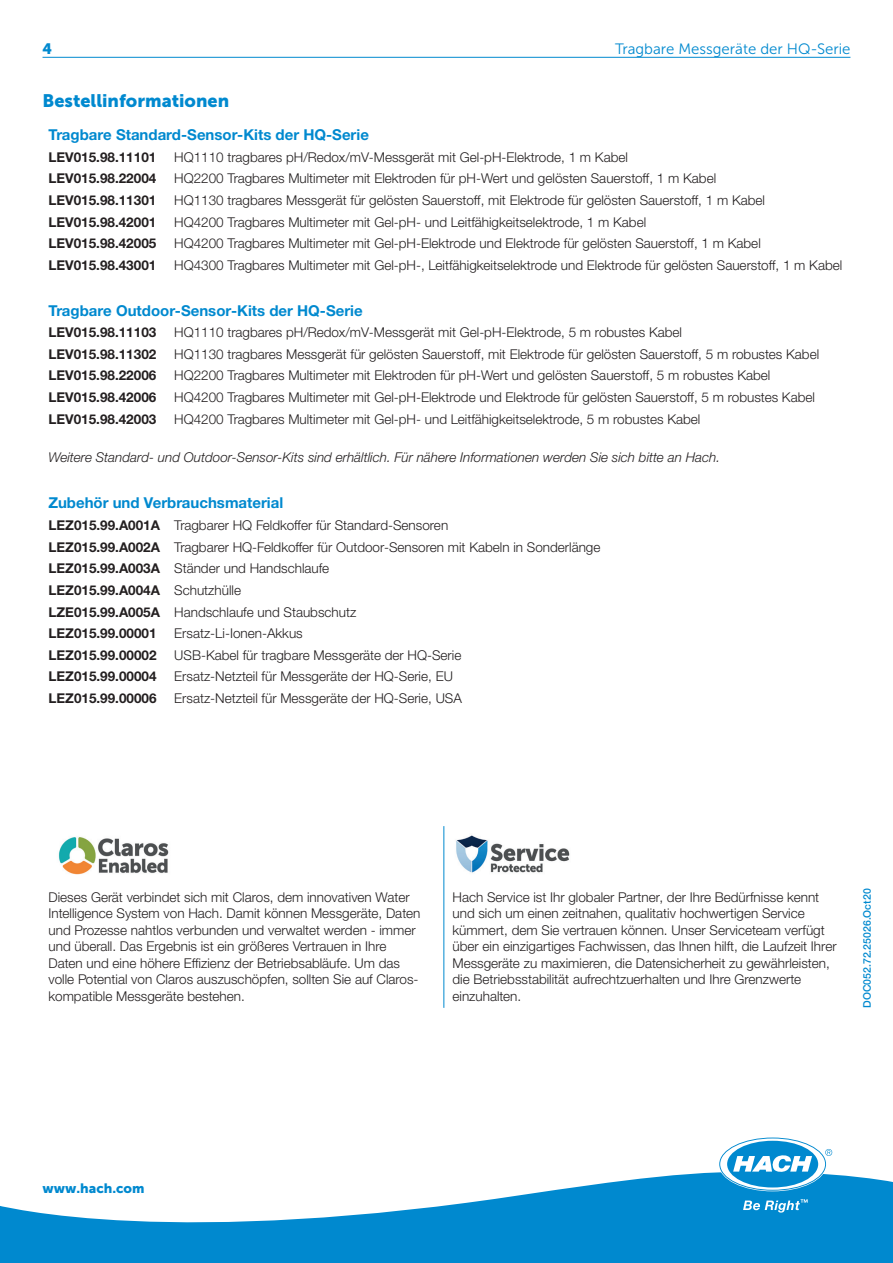
<style>
.page{position:relative;width:893px;height:1263px;background:#fff}
.page>*{position:absolute;margin:0;border:0;box-sizing:border-box;transform-origin:0 0}
.Head_2{font:18px "Museo Sans 900";color:#0089cf}
.Head_3{font:700 15px "Helvetica Neue LTW1 G";color:#0089cf}
.Head_3-2{font:15px "Museo Sans 300";color:#0089cf}
.Head_3-3{font:15px "Museo Sans 900";color:#0089cf}
.Text_1{font:300 13.5px/16.5px "Helvetica Neue LTW1 G";color:#231f20}
.Text_1_Text_1_Bold{font:700 13.5px "Helvetica Neue LTW1 G";color:#231f20}
.TableNote{font:italic 300 13.5px "Helvetica Neue LTW1 G";color:#231f20}
.Text_1_Color{font:13.5px "Museo Sans 900";color:#0089cf}
.t1{font:500 10.5px "Helvetica Neue LTW1 G";color:#0089cf}
</style>
<div class="page">
<svg style="left:0;top:1168px;width:893px;height:95px;fill:#0089cf"></svg>
<svg style="left:720px;top:1138px;width:112px;height:52px"></svg>
<svg style="left:743px;top:1199px;width:65px;height:13px"></svg>
<hr style="left:43px;top:57px;width:807px;height:1px;background:#0089cf">
<img style="left:58px;top:837px;width:111px;height:38px">
<img style="left:456px;top:835px;width:114px;height:38px">
<hr style="left:443px;top:826px;width:1px;height:182px;background:#0089cf">
<p class="Head_3-3" style="left:43px;top:40px;width:11px">4</p>
<p class="Head_3-2" style="left:615px;top:41px;width:237px">Tragbare Messgeräte der HQ-Serie</p>
<p class="Head_2" style="left:43px;top:91px;width:188px">Bestellinformationen</p>
<p class="Head_3" style="left:49px;top:125px;width:322px">Tragbare Standard-Sensor-Kits der HQ-Serie</p>
<p class="Text_1_Text_1_Bold" style="left:49px;top:149px;width:109px">LEV015.98.11101</p>
<p class="Text_1" style="left:174px;top:149px;width:455px">HQ1110 tragbares pH/Redox/mV-Messgerät mit Gel-pH-Elektrode, 1 m Kabel</p>
<p class="Text_1_Text_1_Bold" style="left:49px;top:170px;width:109px">LEV015.98.22004</p>
<p class="Text_1" style="left:174px;top:170px;width:543px">HQ2200 Tragbares Multimeter mit Elektroden für pH-Wert und gelösten Sauerstoff, 1 m Kabel</p>
<p class="Text_1_Text_1_Bold" style="left:49px;top:192px;width:109px">LEV015.98.11301</p>
<p class="Text_1" style="left:174px;top:192px;width:592px">HQ1130 tragbares Messgerät für gelösten Sauerstoff, mit Elektrode für gelösten Sauerstoff, 1 m Kabel</p>
<p class="Text_1_Text_1_Bold" style="left:49px;top:213px;width:109px">LEV015.98.42001</p>
<p class="Text_1" style="left:174px;top:213px;width:473px">HQ4200 Tragbares Multimeter mit Gel-pH- und Leitfähigkeitselektrode, 1 m Kabel</p>
<p class="Text_1_Text_1_Bold" style="left:49px;top:235px;width:109px">LEV015.98.42005</p>
<p class="Text_1" style="left:174px;top:235px;width:588px">HQ4200 Tragbares Multimeter mit Gel-pH-Elektrode und Elektrode für gelösten Sauerstoff, 1 m Kabel</p>
<p class="Text_1_Text_1_Bold" style="left:49px;top:257px;width:109px">LEV015.98.43001</p>
<p class="Text_1" style="left:174px;top:257px;width:669px">HQ4300 Tragbares Multimeter mit Gel-pH-, Leitfähigkeitselektrode und Elektrode für gelösten Sauerstoff, 1 m Kabel</p>
<p class="Head_3" style="left:49px;top:301px;width:316px">Tragbare Outdoor-Sensor-Kits der HQ-Serie</p>
<p class="Text_1_Text_1_Bold" style="left:49px;top:324px;width:109px">LEV015.98.11103</p>
<p class="Text_1" style="left:174px;top:324px;width:509px">HQ1110 tragbares pH/Redox/mV-Messgerät mit Gel-pH-Elektrode, 5 m robustes Kabel</p>
<p class="Text_1_Text_1_Bold" style="left:49px;top:346px;width:109px">LEV015.98.11302</p>
<p class="Text_1" style="left:174px;top:346px;width:646px">HQ1130 tragbares Messgerät für gelösten Sauerstoff, mit Elektrode für gelösten Sauerstoff, 5 m robustes Kabel</p>
<p class="Text_1_Text_1_Bold" style="left:49px;top:367px;width:109px">LEV015.98.22006</p>
<p class="Text_1" style="left:174px;top:367px;width:598px">HQ2200 Tragbares Multimeter mit Elektroden für pH-Wert und gelösten Sauerstoff, 5 m robustes Kabel</p>
<p class="Text_1_Text_1_Bold" style="left:49px;top:389px;width:109px">LEV015.98.42006</p>
<p class="Text_1" style="left:174px;top:389px;width:642px">HQ4200 Tragbares Multimeter mit Gel-pH-Elektrode und Elektrode für gelösten Sauerstoff, 5 m robustes Kabel</p>
<p class="Text_1_Text_1_Bold" style="left:49px;top:411px;width:109px">LEV015.98.42003</p>
<p class="Text_1" style="left:174px;top:411px;width:528px">HQ4200 Tragbares Multimeter mit Gel-pH- und Leitfähigkeitselektrode, 5 m robustes Kabel</p>
<p class="TableNote" style="left:49px;top:449px;width:673px">Weitere Standard- und Outdoor-Sensor-Kits sind erhältlich. Für nähere Informationen werden Sie sich bitte an Hach.</p>
<p class="Head_3" style="left:49px;top:494px;width:236px">Zubehör und Verbrauchsmaterial</p>
<p class="Text_1_Text_1_Bold" style="left:49px;top:517px;width:113px">LEZ015.99.A001A</p>
<p class="Text_1" style="left:174px;top:517px;width:275px">Tragbarer HQ Feldkoffer für Standard-Sensoren</p>
<p class="Text_1_Text_1_Bold" style="left:49px;top:538px;width:113px">LEZ015.99.A002A</p>
<p class="Text_1" style="left:174px;top:538px;width:428px">Tragbarer HQ-Feldkoffer für Outdoor-Sensoren mit Kabeln in Sonderlänge</p>
<p class="Text_1_Text_1_Bold" style="left:49px;top:560px;width:113px">LEZ015.99.A003A</p>
<p class="Text_1" style="left:174px;top:560px;width:156px">Ständer und Handschlaufe</p>
<p class="Text_1_Text_1_Bold" style="left:49px;top:582px;width:113px">LEZ015.99.A004A</p>
<p class="Text_1" style="left:174px;top:582px;width:68px">Schutzhülle</p>
<p class="Text_1_Text_1_Bold" style="left:49px;top:603px;width:113px">LZE015.99.A005A</p>
<p class="Text_1" style="left:174px;top:603px;width:183px">Handschlaufe und Staubschutz</p>
<p class="Text_1_Text_1_Bold" style="left:49px;top:625px;width:110px">LEZ015.99.00001</p>
<p class="Text_1" style="left:174px;top:625px;width:130px">Ersatz-Li-Ionen-Akkus</p>
<p class="Text_1_Text_1_Bold" style="left:49px;top:647px;width:110px">LEZ015.99.00002</p>
<p class="Text_1" style="left:174px;top:647px;width:289px">USB-Kabel für tragbare Messgeräte der HQ-Serie</p>
<p class="Text_1_Text_1_Bold" style="left:49px;top:668px;width:110px">LEZ015.99.00004</p>
<p class="Text_1" style="left:174px;top:668px;width:280px">Ersatz-Netzteil für Messgeräte der HQ-Serie, EU</p>
<p class="Text_1_Text_1_Bold" style="left:49px;top:690px;width:110px">LEZ015.99.00006</p>
<p class="Text_1" style="left:174px;top:690px;width:289px">Ersatz-Netzteil für Messgeräte der HQ-Serie, USA</p>
<p class="Text_1" style="left:49px;top:889px;width:373px">Dieses Gerät verbindet sich mit Claros, dem innovativen Water Intelligence System von Hach. Damit können Messgeräte, Daten und Prozesse nahtlos verbunden und verwaltet werden - immer und überall. Das Ergebnis ist ein größeres Vertrauen in Ihre Daten und eine höhere Effizienz der Betriebsabläufe. Um das volle Potential von Claros auszuschöpfen, sollten Sie auf Claros&shy;kompatible Messgeräte bestehen.</p>
<p class="Text_1" style="left:452px;top:889px;width:386px">Hach Service ist Ihr globaler Partner, der Ihre Bedürfnisse kennt und sich um einen zeitnahen, qualitativ hochwertigen Service kümmert, dem Sie vertrauen können. Unser Serviceteam verfügt über ein einzigartiges Fachwissen, das Ihnen hilft, die Laufzeit Ihrer Messgeräte zu maximieren, die Datensicherheit zu gewährleisten, die Betriebsstabilität aufrechtzuerhalten und Ihre Grenzwerte einzuhalten.</p>
<p class="t1" style="left:861px;top:1008px;width:121px;rotate:-90deg">DOC052.72.25026.Oct20</p>
<p class="Text_1_Color" style="left:43px;top:1181px;width:104px">www.hach.com</p>
</div>
